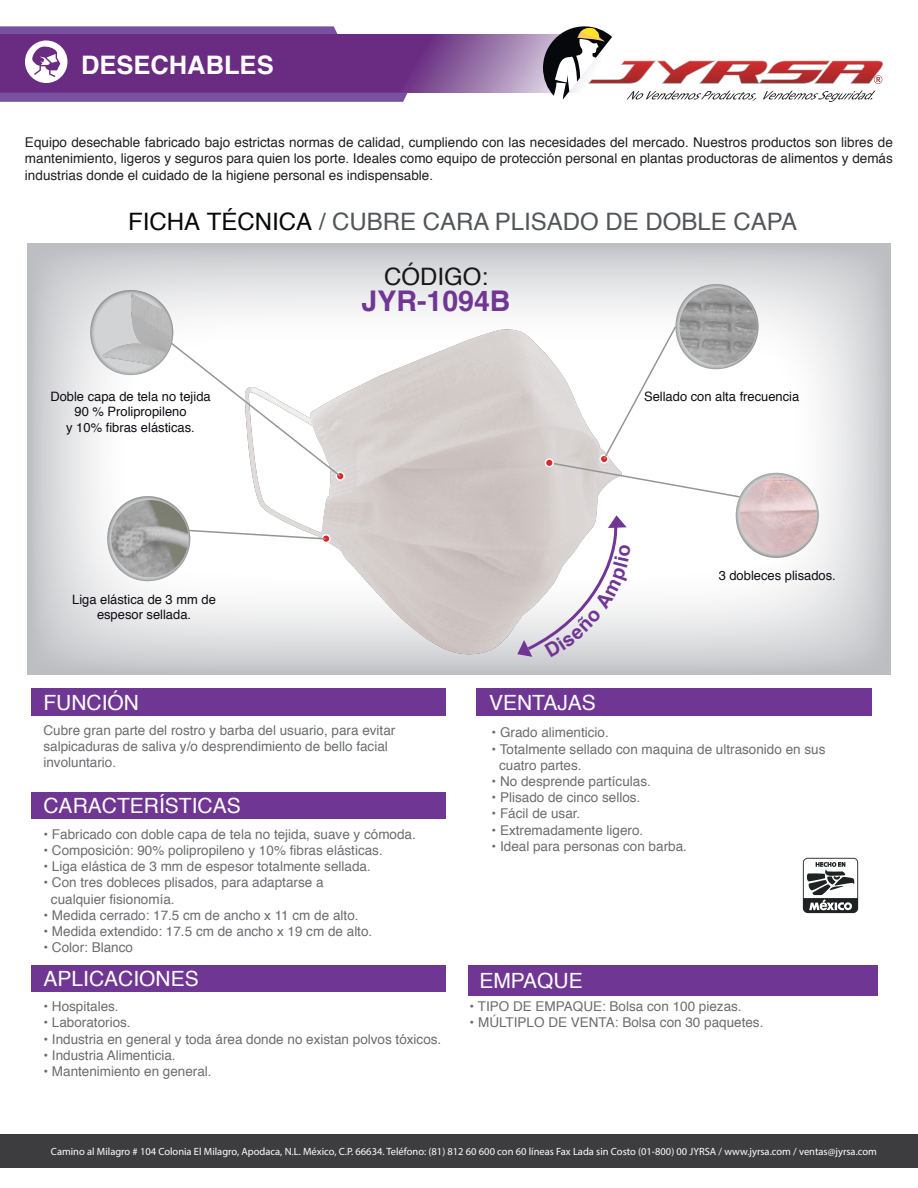
<style>
.page{position:relative;width:918px;height:1188px;background:#fff}
.page>*{position:absolute;margin:0;border:0;box-sizing:border-box;transform-origin:0 0}
.t1{font:700 28.5px "Helvetica";color:#703694}
.t2{font:700 25.5px "Helvetica";color:#fff}
.t3{font:24px "Helvetica";color:#52565a}
.t4{font:24px "Helvetica";color:#18161a}
.t5{font:21px "Helvetica";color:#fff}
.t6{font:13.5px/16.2px "Helvetica";color:#6c6d70}
.t7{font:13.5px/16.5px "Helvetica";color:#221e1f;text-align:justify}
.t8{font:12.9px/15.5px "Helvetica";color:#100c14;text-align:center}
.t9{font:10.5px "Myriad Pro";color:#fff}
.s1{color:#07080b}
</style>
<div class="page">
<svg style="left:27px;top:243px;width:864px;height:432px"></svg>
<img style="left:225px;top:327px;width:418px;height:329px">
<div style="left:0;top:1135px;width:918px;height:33px;background:#3d3d3f"></div>
<div style="left:31px;top:688px;width:415px;height:28px;background:#703694"></div>
<div style="left:476px;top:688px;width:396px;height:28px;background:#703694"></div>
<div style="left:31px;top:792px;width:415px;height:27px;background:#703694"></div>
<div style="left:31px;top:965px;width:415px;height:27px;background:#703694"></div>
<svg style="left:803px;top:858px;width:55px;height:55px"></svg>
<svg style="left:736px;top:473px;width:83px;height:85px"></svg>
<img style="left:740px;top:477px;width:77px;height:77px;border-radius:39px">
<svg style="left:676px;top:284px;width:83px;height:85px"></svg>
<img style="left:679px;top:288px;width:78px;height:77px;border-radius:39px">
<svg style="left:107px;top:496px;width:83px;height:85px"></svg>
<img style="left:111px;top:500px;width:77px;height:77px;border-radius:39px">
<div style="left:336px;top:472px;width:9px;height:9px;border:2px solid #fff;border-radius:50%"></div>
<div style="left:322px;top:535px;width:8px;height:7px;background:#e52226;border-radius:50%"></div>
<div style="left:322px;top:534px;width:9px;height:9px;border:2px solid #fff;border-radius:50%"></div>
<svg style="left:548px;top:325px;width:193px;height:174px"></svg>
<svg style="left:187px;top:529px;width:140px;height:11px"></svg>
<div style="left:545px;top:459px;width:8px;height:8px;background:#e52226;border-radius:50%"></div>
<div style="left:545px;top:458px;width:9px;height:9px;border:2px solid #fff;border-radius:50%"></div>
<svg style="left:168px;top:340px;width:174px;height:138px"></svg>
<svg style="left:0;top:34px;width:543px;height:59px;background:#753d8c"></svg>
<svg style="left:0;top:26px;width:337px;height:8px;background:#7e58a5"></svg>
<svg style="left:0;top:93px;width:408px;height:9px;background:#7b54a3"></svg>
<div style="left:468px;top:965px;width:410px;height:30px;background:#703694"></div>
<svg style="left:543px;top:26px;width:340px;height:76px"></svg>
<svg style="left:25px;top:40px;width:43px;height:43px"></svg>
<svg style="left:90px;top:290px;width:83px;height:85px"></svg>
<img style="left:99px;top:294px;width:72px;height:77px">
<svg style="left:517px;top:515px;width:114px;height:143px"></svg>
<h2 class="t2" style="left:81px;top:49px;width:194px">DESECHABLES</h2>
<p class="t7" style="left:25px;top:134px;width:869px">Equipo desechable fabricado bajo estrictas normas de calidad, cumpliendo con las necesidades del mercado. Nuestros productos son libres de mantenimiento, ligeros y seguros para quien los porte. Ideales como equipo de protección personal en plantas productoras de alimentos y demás industrias donde el cuidado de la higiene personal es indispensable.</p>
<h3 class="t3" style="left:128px;top:203px;width:671px"><span class="s1">FICHA TÉCNICA</span> / CUBRE CARA PLISADO DE DOBLE CAPA</h3>
<h3 class="t4" style="left:384px;top:258px;width:106px">CÓDIGO:</h3>
<p class="t8" style="left:50px;top:389px;width:162px">Doble capa de tela no tejida<br>90 % Prolipropileno<br>y 10% fibras elásticas.</p>
<h1 class="t1" style="left:362px;top:282px;width:150px">JYR-1094B</h1>
<p class="t8" style="left:644px;top:389px;width:157px">Sellado con alta frecuencia</p>
<p class="t8" style="left:72px;top:592px;width:145px">Liga elástica de 3 mm de espesor sellada.</p>
<h3 class="t5" style="left:44px;top:686px;width:97px">FUNCIÓN</h3>
<h3 class="t5" style="left:489px;top:686px;width:108px">VENTAJAS</h3>
<p class="t8" style="left:719px;top:568px;width:119px">3 dobleces plisados.</p>
<p class="t6" style="left:43px;top:722px;width:353px">Cubre gran parte del rostro y barba del usuario, para evitar salpicaduras de saliva y/o desprendimiento de bello facial involuntario.</p>
<h3 class="t5" style="left:44px;top:790px;width:199px">CARACTERÍSTICAS</h3>
<p class="t6" style="left:43px;top:826px;width:374px">• Fabricado con doble capa de tela no tejida, suave y cómoda.</p>
<p class="t6" style="left:43px;top:843px;width:341px">• Composición: 90% polipropileno y 10% fibras elásticas.</p>
<p class="t6" style="left:43px;top:859px;width:329px">• Liga elástica de 3 mm de espesor totalmente sellada.</p>
<p class="t6" style="left:51px;top:875px;width:274px;text-indent:-8px">• Con tres dobleces plisados, para adaptarse a cualquier fisionomía.</p>
<p class="t6" style="left:43px;top:907px;width:317px">• Medida cerrado: 17.5 cm de ancho x 11 cm de alto.</p>
<p class="t6" style="left:43px;top:924px;width:330px">• Medida extendido: 17.5 cm de ancho x 19 cm de alto.</p>
<p class="t6" style="left:43px;top:940px;width:91px">• Color: Blanco</p>
<h3 class="t5" style="left:44px;top:963px;width:157px">APLICACIONES</h3>
<p class="t6" style="left:43px;top:999px;width:77px">• Hospitales.</p>
<p class="t6" style="left:43px;top:1015px;width:89px">• Laboratorios.</p>
<p class="t6" style="left:43px;top:1031px;width:399px">• Industria en general y toda área donde no existan polvos tóxicos.</p>
<p class="t6" style="left:43px;top:1047px;width:134px">• Industria Alimenticia.</p>
<p class="t6" style="left:43px;top:1064px;width:170px">• Mantenimiento en general.</p>
<p class="t6" style="left:492px;top:725px;width:119px">• Grado alimenticio.</p>
<p class="t6" style="left:499px;top:741px;width:328px;text-indent:-8px">• Totalmente sellado con maquina de ultrasonido en sus cuatro partes.</p>
<p class="t6" style="left:492px;top:774px;width:161px">• No desprende partículas.</p>
<p class="t6" style="left:492px;top:790px;width:150px">• Plisado de cinco sellos.</p>
<p class="t6" style="left:492px;top:806px;width:90px">• Fácil de usar.</p>
<p class="t6" style="left:492px;top:822px;width:153px">• Extremadamente ligero.</p>
<p class="t6" style="left:492px;top:838px;width:197px">• Ideal para personas con barba.</p>
<h3 class="t5" style="left:479px;top:964px;width:105px">EMPAQUE</h3>
<p class="t6" style="left:470px;top:999px;width:274px">• TIPO DE EMPAQUE: Bolsa con 100 piezas.</p>
<p class="t6" style="left:470px;top:1015px;width:295px">• MÚLTIPLO DE VENTA: Bolsa con 30 paquetes.</p>
<p class="t9" style="left:51px;top:1145px;width:828px">Camino al Milagro # 104 Colonia El Milagro, Apodaca, N.L. México, C.P. 66634. Teléfono: (81) 812 60 600 con 60 líneas Fax Lada sin Costo (01-800) 00 JYRSA / www.jyrsa.com / ventas@jyrsa.com</p>
</div>
